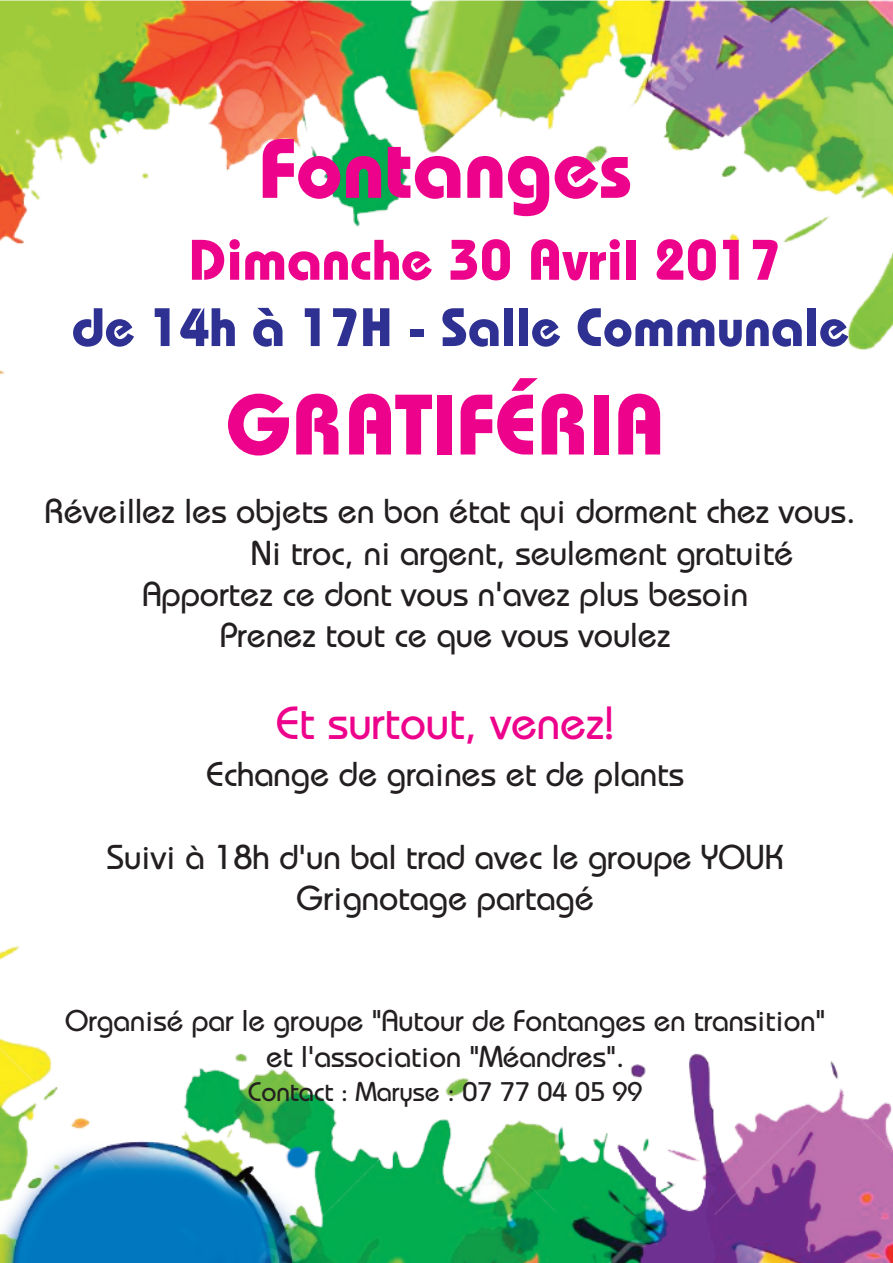
<style>
.page{position:relative;width:893px;height:1263px;background:#fff}
.page>*{position:absolute;margin:0;border:0;box-sizing:border-box;transform-origin:0 0}
.t1{font:700 85.5px "Bauhaus Std";color:#ed028c}
.t2{font:700 84px "Bauhaus Std";color:#ed028c}
.t3{font:700 57px "Bauhaus Std";color:#ed028c}
.t4{font:700 54px "Bauhaus Std";color:#2e3092}
.t5{font:500 46.5px "Bauhaus Std";color:#ed028c}
.t6{font:500 34.5px/41.4px "Bauhaus Std";color:#231f20;text-align:center}
.t7{font:500 30px/36px "Bauhaus Std";color:#231f20;text-align:center}
.t8{font:500 27px "Bauhaus Std";color:#231f20}
</style>
<div class="page">
<img style="left:0;top:0;width:893px;height:1263px">
<h2 class="t2" style="left:259px;top:139px;width:375px">Fontanges</h2>
<h3 class="t3" style="left:189px;top:240px;width:594px">Dimanche 30 Avril 2017</h3>
<h3 class="t4" style="left:72px;top:308px;width:779px">de 14h à 17H - Salle Communale</h3>
<h1 class="t1" style="left:225px;top:395px;width:442px">GRATIFÉRIA</h1>
<p class="t6" style="left:45px;top:494px;width:812px">Réveillez les objets en bon état qui dorment chez vous.</p>
<p class="t6" style="left:251px;top:535px;width:544px">Ni troc, ni argent, seulement gratuité</p>
<p class="t6" style="left:142px;top:577px;width:607px">Apportez ce dont vous n'avez plus besoin</p>
<p class="t6" style="left:220px;top:618px;width:452px">Prenez tout ce que vous voulez</p>
<h3 class="t5" style="left:276px;top:706px;width:340px">Et surtout, venez!</h3>
<p class="t6" style="left:207px;top:757px;width:479px">Echange de graines et de plants</p>
<p class="t6" style="left:107px;top:840px;width:678px">Suivi à 18h d'un bal trad avec le groupe YOUK<br>Grignotage partagé</p>
<p class="t7" style="left:65px;top:1006px;width:762px">Organisé par le groupe "Autour de Fontanges en transition" et l'association "Méandres".</p>
<p class="t8" style="left:248px;top:1082px;width:396px">Contact : Maryse : 07 77 04 05 99</p>
</div>
